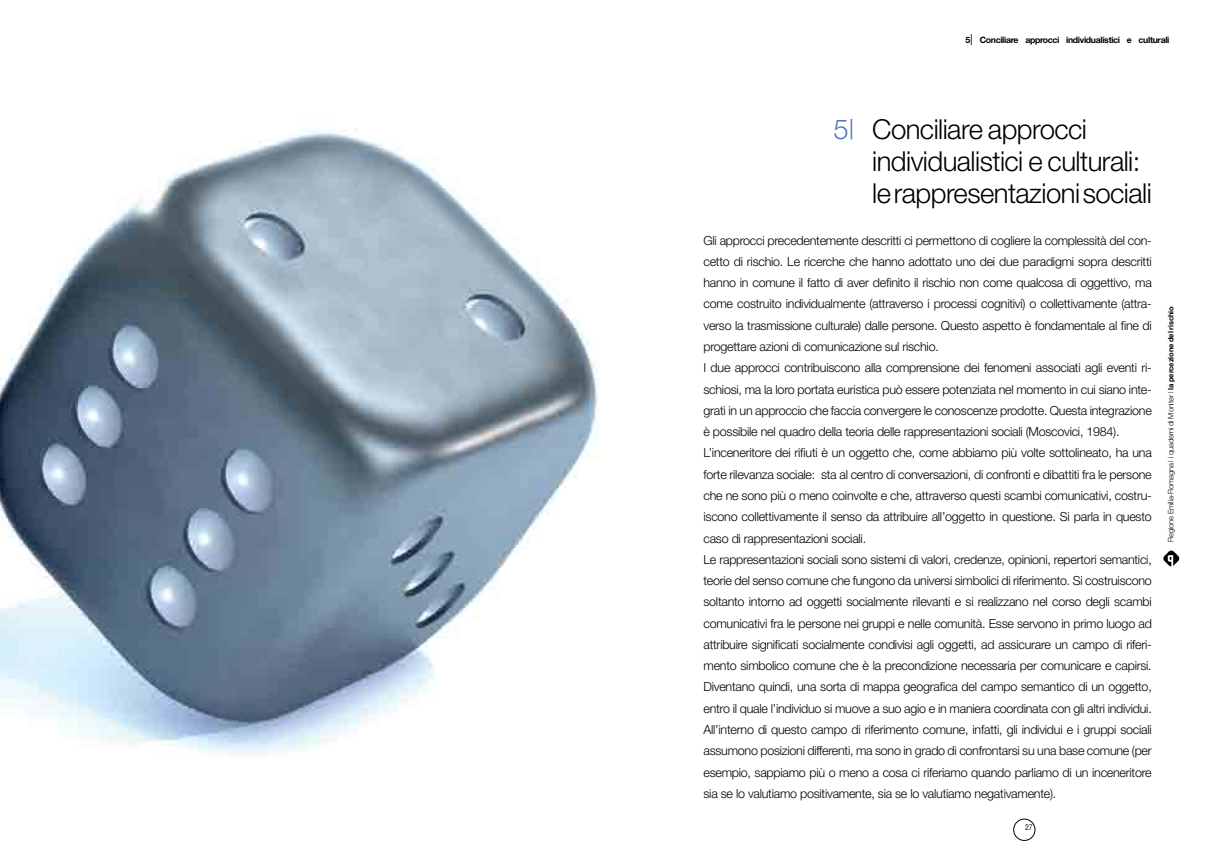
<style>
.page{position:relative;width:1205px;height:851px;background:#fff}
.page>*{position:absolute;margin:0;border:0;box-sizing:border-box;transform-origin:0 0}
.t1{font:300 27.5px/31.9px "Helvetica Neue";letter-spacing:-.02em;color:#000}
.t2{font:300 27.5px "Helvetica Neue";color:#587abc}
.t3{font:300 12.5px/21.2px "Helvetica Neue";letter-spacing:-.02em;color:#000}
.t4{font:700 8.75px "Helvetica Neue";letter-spacing:-.04em;color:#000}
.t5{font:300 7.5px "Helvetica Neue";letter-spacing:-.02em;color:#000}
.t6{font:condensed 7.5px "Helvetica";color:#000}
.s1{font-weight:300;font-size:15px}
.s2{font-weight:700}
</style>
<div class="page">
<div style="left:1013px;top:818px;width:22px;height:22px;border:1px solid #000;border-radius:50%"></div>
<svg style="left:1163px;top:550px;width:17px;height:16px"></svg>
<img style="left:0;top:129px;width:599px;height:626px">
<p class="t4" style="left:965px;top:34px;width:206px">5<span class="s1">|</span> Conciliare approcci individualistici e culturali</p>
<p class="t2" style="left:833px;top:112px;width:22px">5|</p>
<p class="t1" style="left:872px;top:112px;width:281px">Conciliare approcci individualistici e culturali: le rappresentazioni sociali</p>
<p class="t3" style="left:703px;top:229px;width:450px">Gli approcci precedentemente descritti ci permettono di cogliere la complessità del con&shy;cetto di rischio. Le ricerche che hanno adottato uno dei due paradigmi sopra descritti hanno in comune il fatto di aver definito il rischio non come qualcosa di oggettivo, ma come costruito individualmente (attraverso i processi cognitivi) o collettivamente (attra&shy;verso la trasmissione culturale) dalle persone. Questo aspetto è fondamentale al fine di progettare azioni di comunicazione sul rischio.<br>I due approcci contribuiscono alla comprensione dei fenomeni associati agli eventi ri&shy;schiosi, ma la loro portata euristica può essere potenziata nel momento in cui siano inte&shy;grati in un approccio che faccia convergere le conoscenze prodotte. Questa integrazione è possibile nel quadro della teoria delle rappresentazioni sociali (Moscovici, 1984).<br>L’inceneritore dei rifiuti è un oggetto che, come abbiamo più volte sottolineato, ha una forte rilevanza sociale: sta al centro di conversazioni, di confronti e dibattiti fra le persone che ne sono più o meno coinvolte e che, attraverso questi scambi comunicativi, costru&shy;iscono collettivamente il senso da attribuire all’oggetto in questione. Si parla in questo caso di rappresentazioni sociali.<br>Le rappresentazioni sociali sono sistemi di valori, credenze, opinioni, repertori semantici, teorie del senso comune che fungono da universi simbolici di riferimento. Si costruiscono soltanto intorno ad oggetti socialmente rilevanti e si realizzano nel corso degli scambi comunicativi fra le persone nei gruppi e nelle comunità. Esse servono in primo luogo ad attribuire significati socialmente condivisi agli oggetti, ad assicurare un campo di riferi&shy;mento simbolico comune che è la precondizione necessaria per comunicare e capirsi.<br>Diventano quindi, una sorta di mappa geografica del campo semantico di un oggetto, entro il quale l’individuo si muove a suo agio e in maniera coordinata con gli altri individui.<br>All’interno di questo campo di riferimento comune, infatti, gli individui e i gruppi sociali assumono posizioni differenti, ma sono in grado di confrontarsi su una base comune (per esempio, sappiamo più o meno a cosa ci riferiamo quando parliamo di un inceneritore sia se lo valutiamo positivamente, sia se lo valutiamo negativamente).</p>
<p class="t6" style="left:1025px;top:822px;width:9px">27</p>
<p class="t5" style="left:1166px;top:541px;width:237px;rotate:-90deg">Regione Emilia-Romagna | i quaderni di Moniter | <span class="s2">la percezione del rischio</span></p>
</div>
